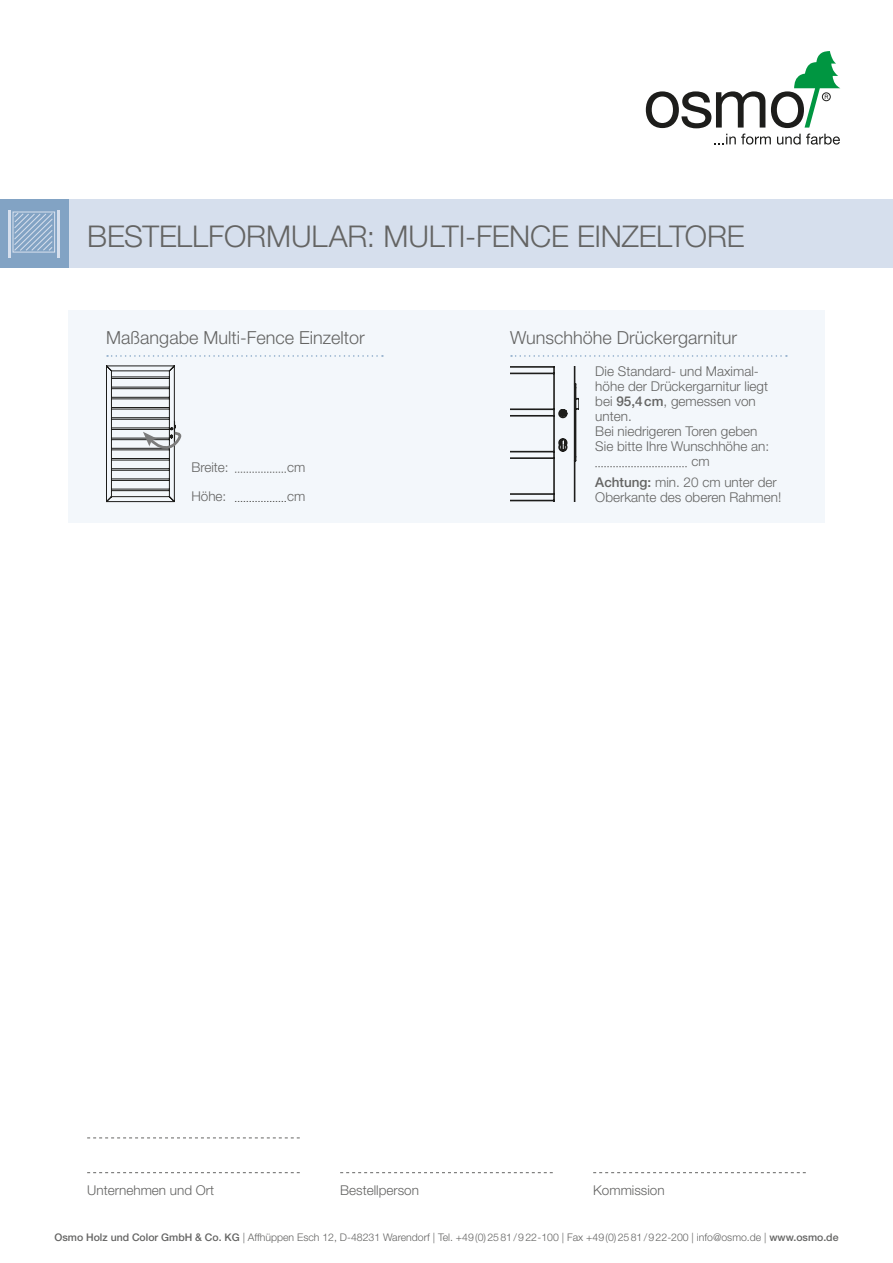
<style>
.page{position:relative;width:893px;height:1263px;background:#fff}
.page>*{position:absolute;margin:0;border:0;box-sizing:border-box;transform-origin:0 0}
.t1{font:300 30px "Helvetica Neue";letter-spacing:-.005em;color:#646463}
.t2{font:300 18px "Helvetica Neue";color:#646463}
.t3{font:300 13.5px/15px "Helvetica Neue";color:#646463}
.t4{font:300 10.5px "Helvetica Neue";color:#646463}
.s1{font-weight:500}
</style>
<div class="page">
<svg style="left:714px;top:134px;width:57px;height:11px"></svg>
<svg style="left:777px;top:134px;width:63px;height:11px"></svg>
<svg style="left:771px;top:51px;width:69px;height:77px"></svg>
<svg style="left:646px;top:91px;width:119px;height:37px"></svg>
<div style="left:68px;top:200px;width:825px;height:68px;background:#d6dfed"></div>
<div style="left:0;top:200px;width:68px;height:68px;background:#82a3c4"></div>
<div style="left:12px;top:211px;width:43px;height:42px;border:1px solid #d6dfed"></div>
<hr style="left:8px;top:210px;width:3px;height:48px;background:#d6dfed">
<hr style="left:57px;top:210px;width:3px;height:48px;background:#d6dfed">
<svg style="left:13px;top:212px;width:41px;height:40px"></svg>
<svg style="left:87px;top:1172px;width:213px;height:1px"></svg>
<svg style="left:340px;top:1172px;width:213px;height:1px"></svg>
<svg style="left:593px;top:1172px;width:213px;height:1px"></svg>
<svg style="left:87px;top:1137px;width:213px;height:1px"></svg>
<div style="left:68px;top:310px;width:757px;height:213px;background:#f3f7fb"></div>
<svg style="left:107px;top:355px;width:276px;height:2px"></svg>
<svg style="left:511px;top:355px;width:276px;height:2px"></svg>
<svg style="left:510px;top:366px;width:69px;height:135px"></svg>
<svg style="left:235px;top:472px;width:51px;height:1px"></svg>
<svg style="left:595px;top:466px;width:92px;height:1px"></svg>
<svg style="left:235px;top:501px;width:51px;height:1px"></svg>
<svg style="left:106px;top:365px;width:75px;height:137px"></svg>
<h1 class="t1" style="left:87px;top:218px;width:659px">BESTELLFORMULAR: MULTI-FENCE EINZELTORE</h1>
<h2 class="t2" style="left:106px;top:326px;width:260px">Maßangabe Multi-Fence Einzeltor</h2>
<p class="t3" style="left:191px;top:459px;width:39px">Breite:</p>
<p class="t3" style="left:287px;top:459px;width:20px">cm</p>
<p class="t3" style="left:191px;top:488px;width:37px">Höhe:</p>
<p class="t3" style="left:287px;top:488px;width:20px">cm</p>
<h2 class="t2" style="left:510px;top:326px;width:228px">Wunschhöhe Drückergarnitur</h2>
<p class="t3" style="left:595px;top:364px;width:165px">Die Standard- und Maximal-</p>
<p class="t3" style="left:595px;top:379px;width:174px">höhe der Drückergarnitur liegt</p>
<p class="t3" style="left:595px;top:394px;width:162px">bei <span class="s1">95,4cm</span>, gemessen von</p>
<p class="t3" style="left:595px;top:409px;width:38px">unten.</p>
<p class="t3" style="left:595px;top:424px;width:164px">Bei niedrigeren Toren geben</p>
<p class="t3" style="left:595px;top:439px;width:175px">Sie bitte Ihre Wunschhöhe an:</p>
<p class="t3" style="left:691px;top:454px;width:20px">cm</p>
<p class="t3" style="left:595px;top:474px;width:188px"><span class="s1">Achtung:</span> min. 20 cm unter der<br>Oberkante des oberen Rahmen!</p>
<p class="t3" style="left:87px;top:1182px;width:129px">Unternehmen und Ort</p>
<p class="t3" style="left:340px;top:1182px;width:80px">Bestellperson</p>
<p class="t3" style="left:593px;top:1182px;width:73px">Kommission</p>
<p class="t4" style="left:54px;top:1231px;width:786px"><span class="s1">Osmo Holz und Color GmbH &amp; Co. KG</span> | Affhüppen Esch 12, D-48231 Warendorf | Tel. +49(0)2581/922-100 | Fax +49(0)2581/922-200 | info@osmo.de | <span class="s1">www.osmo.de</span></p>
</div>
